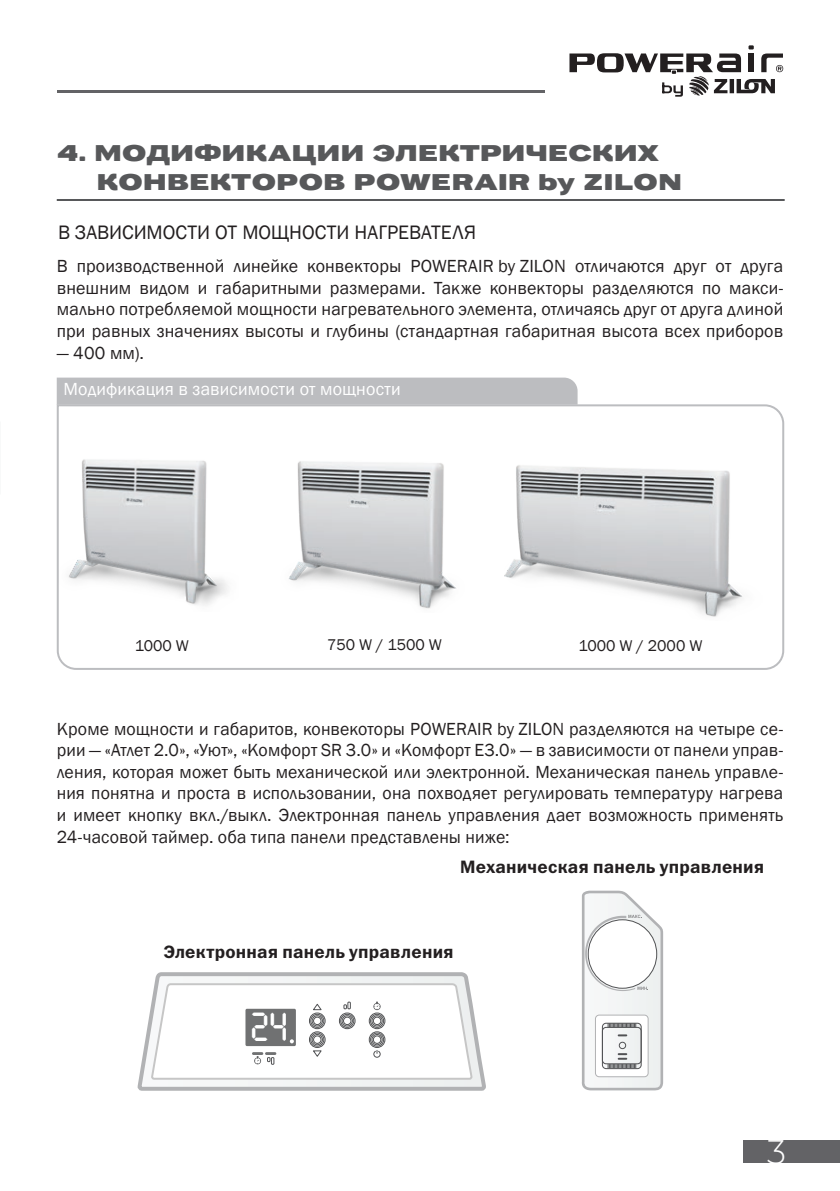
<style>
.page{position:relative;width:840px;height:1191px;background:#fff}
.page>*{position:absolute;margin:0;border:0;box-sizing:border-box;transform-origin:0 0}
.t1{font:300 34px "Montserrat";color:#fff}
.t2{font:31.6px "Digital Cyrillic 1";color:#fff}
.t3{font:24px/28.8px "Pravda";letter-spacing:-.01em;color:#57585a}
.t4{font:20px "Franklin Gothic";letter-spacing:.005em;color:#231f20}
.t5{font:18px/21.6px "Franklin Gothic";letter-spacing:.01em;color:#231f20;text-align:justify}
.t6{font:18px "Franklin Gothic Demi C";letter-spacing:.015em;color:#231f20}
.t7{font:18px "Franklin Gothic";letter-spacing:.01em;color:#fff}
.t8{font:16px "Franklin Gothic";color:#231f20}
</style>
<div class="page">
<div style="left:743px;top:1140px;width:96px;height:23px;background:#636366"></div>
<hr style="left:57px;top:90px;width:487px;height:3px;background:#636366">
<svg style="left:569px;top:45px;width:213px;height:52px"></svg>
<svg style="left:137px;top:972px;width:349px;height:118px"></svg>
<svg style="left:139px;top:974px;width:344px;height:114px"></svg>
<svg style="left:581px;top:890px;width:81px;height:200px"></svg>
<div style="left:618px;top:1042px;width:7px;height:6px;border:1px solid #515254;border-radius:50%"></div>
<svg style="left:56px;top:403px;width:728px;height:267px"></svg>
<hr style="left:57px;top:199px;width:727px;height:2px;background:#57585a">
<div style="left:57px;top:377px;width:520px;height:28px;background:#bcbdc0"></div>
<img style="left:58px;top:454px;width:180px;height:157px">
<img style="left:270px;top:455px;width:204px;height:158px">
<img style="left:493px;top:454px;width:268px;height:170px">
<h3 class="t3" style="left:96px;top:139px;width:587px;text-indent:-40px">4. МОДИФИКАЦИИ ЭЛЕКТРИЧЕСКИХ<br>КОНВЕКТОРОВ POWERAIR by ZILON</h3>
<p class="t4" style="left:58px;top:219px;width:419px">В ЗАВИСИМОСТИ ОТ МОЩНОСТИ НАГРЕВАТЕЛЯ</p>
<p class="t5" style="left:57px;top:256px;width:727px">В производственной линейке конвекторы POWERAIR by ZILON отличаются друг от друга внешним видом и габаритными размерами. Также конвекторы разделяются по макси&shy;мально потребляемой мощности нагревательного элемента, отличаясь друг от друга длиной при равных значениях высоты и глубины (стандартная габаритная высота всех приборов</p>
<p class="t5" style="left:57px;top:342px;width:89px">— 400 мм).</p>
<p class="t7" style="left:64px;top:378px;width:338px">Модификация в зависимости от мощности</p>
<p class="t8" style="left:135px;top:636px;width:56px">1000 W</p>
<p class="t8" style="left:327px;top:634px;width:116px">750 W / 1500 W</p>
<p class="t8" style="left:578px;top:636px;width:125px">1000 W / 2000 W</p>
<p class="t5" style="left:57px;top:718px;width:727px">Кроме мощности и габаритов, конвекоторы POWERAIR by ZILON разделяются на четыре се&shy;рии — «Атлет 2.0», «Уют», «Комфорт SR 3.0» и «Комфорт E3.0» — в зависимости от панели управ&shy;ления, которая может быть механической или электронной. Механическая панель управле&shy;ния понятна и проста в использовании, она похводяет регулировать температуру нагрева и имеет кнопку вкл./выкл. Электронная панель управления дает возможность применять 24-часовой таймер. оба типа панели представлены ниже:</p>
<p class="t6" style="left:460px;top:856px;width:305px">Механическая панель управления</p>
<p class="t6" style="left:163px;top:941px;width:291px">Электронная панель управления</p>
<h2 class="t2" style="left:252px;top:1010px;width:39px">24</h2>
<h1 class="t1" style="left:766px;top:1128px;width:20px">3</h1>
</div>
